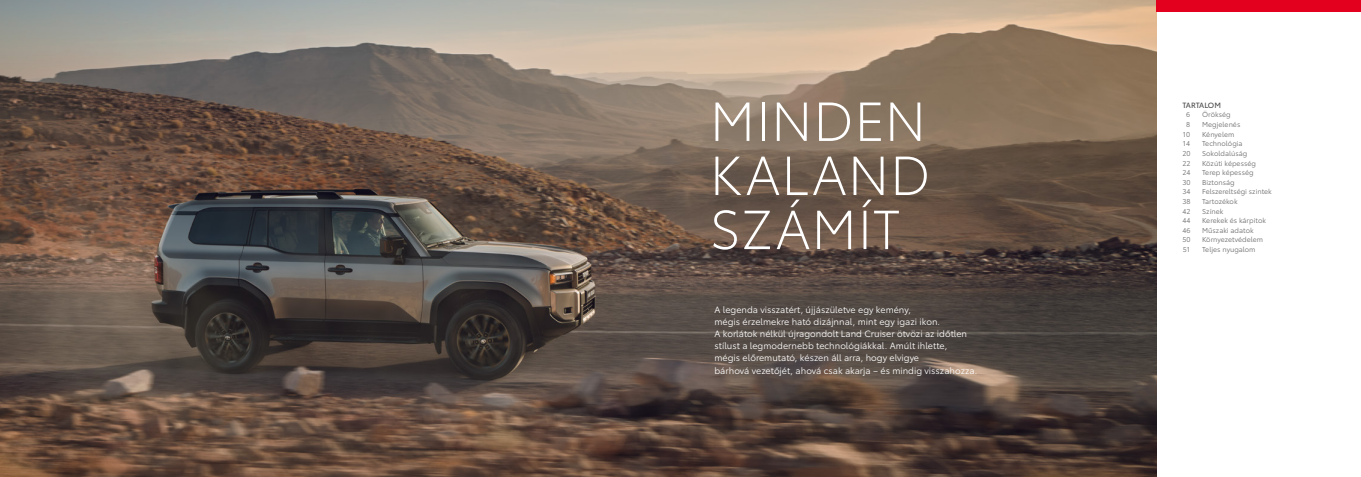
<style>
.page{position:relative;width:1361px;height:477px;background:#fff}
.page>*{position:absolute;margin:0;border:0;box-sizing:border-box;transform-origin:0 0}
.t1{font:300 54px/54px "Toyota Type";letter-spacing:.01em;color:#fff;text-align:justify}
.t2{font:9px/12px "Toyota Type";color:#fff}
.t3{font:7.5px "Toyota Type";letter-spacing:-.02em;color:#494948}
.t4{font:7px "Toyota Type";color:#6c6c6c}
</style>
<div class="page">
<img style="left:0;top:0;width:1157px;height:476px">
<div style="left:1157px;top:0;width:204px;height:11px;background:#e3001f"></div>
<h1 class="t1" style="left:709px;top:91px;width:223px">MINDEN KALAND SZÁMÍT</h1>
<p class="t2" style="left:714px;top:303px;width:264px">A legenda visszatért, újjászületve egy kemény,<br>mégis érzelmekre ható dizájnnal, mint egy igazi ikon.<br>A korlátok nélkül újragondolt Land Cruiser ötvözi az időtlen stílust a legmodernebb technológiákkal. Amúlt ihlette,<br>mégis előremutató, készen áll arra, hogy elvigye<br>bárhová vezetőjét, ahová csak akarja – és mindig visszahozza.</p>
<p class="t3" style="left:1182px;top:99px;width:40px">TARTALOM</p>
<p class="t4" style="left:1186px;top:110px;width:6px">6</p>
<p class="t4" style="left:1202px;top:110px;width:30px">Örökség</p>
<p class="t4" style="left:1186px;top:119px;width:6px">8</p>
<p class="t4" style="left:1202px;top:119px;width:40px">Megjelenés</p>
<p class="t4" style="left:1183px;top:129px;width:9px">10</p>
<p class="t4" style="left:1202px;top:129px;width:34px">Kényelem</p>
<p class="t4" style="left:1183px;top:138px;width:9px">14</p>
<p class="t4" style="left:1202px;top:138px;width:42px">Technológia</p>
<p class="t4" style="left:1182px;top:148px;width:10px">20</p>
<p class="t4" style="left:1202px;top:148px;width:47px">Sokoldalúság</p>
<p class="t4" style="left:1182px;top:158px;width:10px">22</p>
<p class="t4" style="left:1202px;top:158px;width:55px">Közúti képesség</p>
<p class="t4" style="left:1182px;top:167px;width:10px">24</p>
<p class="t4" style="left:1202px;top:167px;width:53px">Terep képesség</p>
<p class="t4" style="left:1182px;top:177px;width:10px">30</p>
<p class="t4" style="left:1202px;top:177px;width:34px">Biztonság</p>
<p class="t4" style="left:1182px;top:186px;width:10px">34</p>
<p class="t4" style="left:1202px;top:186px;width:71px">Felszereltségi szintek</p>
<p class="t4" style="left:1182px;top:196px;width:10px">38</p>
<p class="t4" style="left:1202px;top:196px;width:37px">Tartozékok</p>
<p class="t4" style="left:1182px;top:206px;width:10px">42</p>
<p class="t4" style="left:1202px;top:206px;width:23px">Színek</p>
<p class="t4" style="left:1182px;top:215px;width:10px">44</p>
<p class="t4" style="left:1202px;top:215px;width:65px">Kerekek és kárpitok</p>
<p class="t4" style="left:1182px;top:225px;width:10px">46</p>
<p class="t4" style="left:1202px;top:225px;width:53px">Műszaki adatok</p>
<p class="t4" style="left:1182px;top:234px;width:10px">50</p>
<p class="t4" style="left:1202px;top:234px;width:62px">Környezetvédelem</p>
<p class="t4" style="left:1183px;top:244px;width:9px">51</p>
<p class="t4" style="left:1202px;top:244px;width:55px">Teljes nyugalom</p>
</div>
